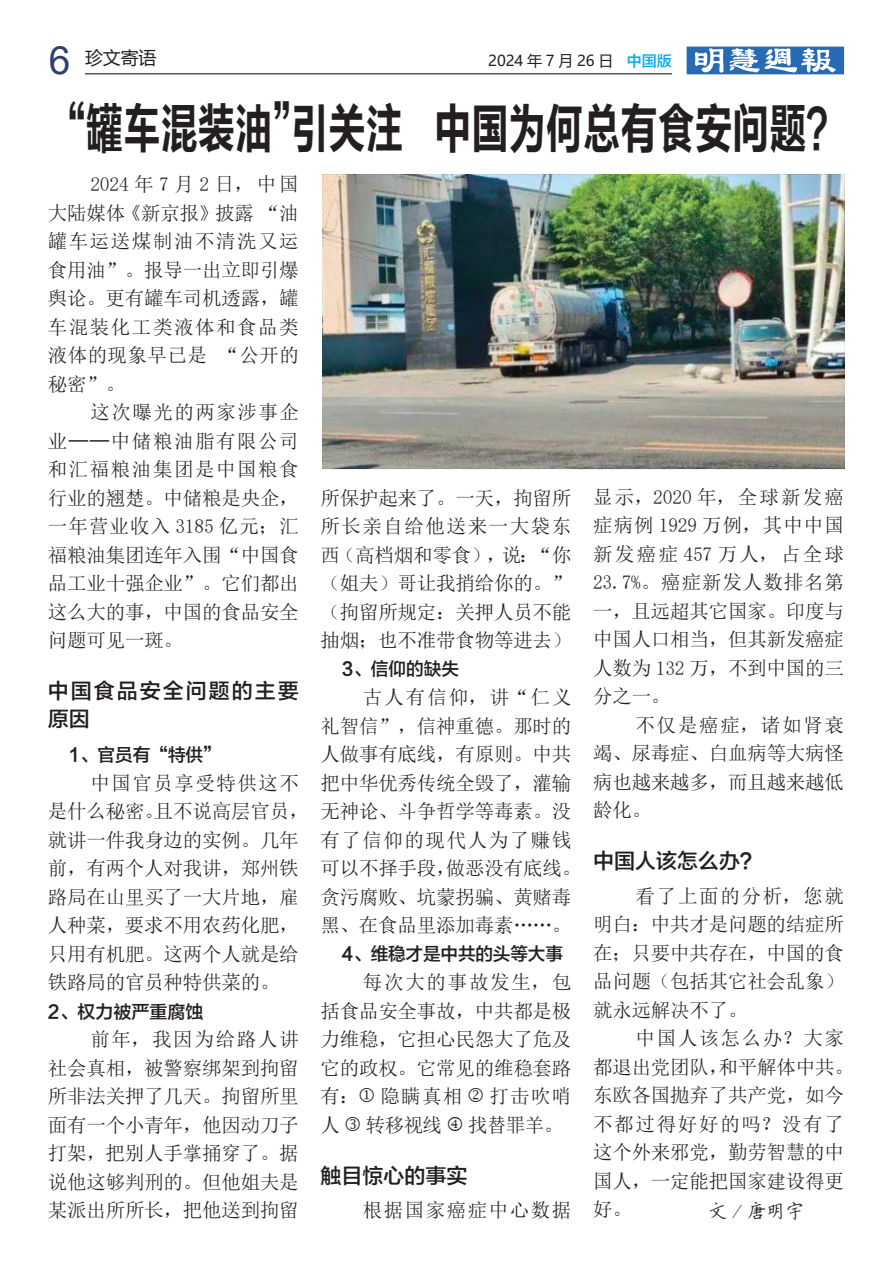
<style>
.page{position:relative;width:893px;height:1263px;background:#fff}
.page>*{position:absolute;margin:0;border:0;box-sizing:border-box;transform-origin:0 0}
.t1{font:54px "FZLTCHK GBK1 0";color:#231f20;scale:.69 1}
.t2{font:21px "FZLTZHK GBK1 0";color:#231f20}
.t3{font:21px/28.5px "FZLTZHK GBK1 0";letter-spacing:.095em;color:#231f20}
.t4{font:19.5px/28.5px "N Sim Sun";letter-spacing:-.01em;color:#231f20;text-align:justify}
.t5{font:19.5px "N Sim Sun";letter-spacing:.075em;color:#231f20}
.t6{font:19.5px "FZYBKSFW GB1 0";color:#231f20}
.t7{font:18px "FZLTZHK GBK1 0";color:#231f20}
.t8{font:18px "Microsoft Ya Hei";color:#231f20}
.t9{font:15px "Microsoft Ya Hei";color:#231f20}
.s1{font-family:"Arial";font-size:39px;color:#30406a}
.s2{font-family:"FZLTZHK GBK1 0";color:#00aeef}
</style>
<div class="page">
<hr style="left:85px;top:73px;width:587px;height:1px;background:#231f20">
<svg style="left:687px;top:47px;width:157px;height:27px"></svg>
<img style="left:322px;top:175px;width:522px;height:295px">
<p class="t8" style="left:49px;top:46px;width:109px"><span class="s1">6</span> 珍文寄语</p>
<p class="t9" style="left:488px;top:50px;width:185px">2024 年 7 月 26 日 <span class="s2">中国版</span></p>
<h1 class="t1" style="left:49px;top:99px;width:1154px">“罐车混装油”引关注 中国为何总有食安问题？</h1>
<p class="t4" style="left:48px;top:170px;width:253px;text-indent:43px">2024 年 7 月 2 日，中国大陆媒体《新京报》披露 “油罐车运送煤制油不清洗又运食用油”。报导一出立即引爆舆论。更有罐车司机透露，罐车混装化工类液体和食品类液体的现象早已是 “公开的秘密”。</p>
<p class="t4" style="left:48px;top:398px;width:253px;text-indent:43px">这次曝光的两家涉事企业──中储粮油脂有限公司和汇福粮油集团是中国粮食行业的翘楚。中储粮是央企，一年营业收入 3185 亿元；汇福粮油集团连年入围“中国食品工业十强企业”。它们都出这么大的事，中国的食品安全问题可见一斑。</p>
<p class="t3" style="left:48px;top:677px;width:252px">中国食品安全问题的主要原因</p>
<p class="t7" style="left:69px;top:744px;width:153px">1、官员有“特供”</p>
<p class="t4" style="left:48px;top:768px;width:262px;text-align:left;text-indent:43px">中国官员享受特供这不是什么秘密。且不说高层官员，就讲一件我身边的实例。几年前，有两个人对我讲，郑州铁路局在山里买了一大片地，雇人种菜，要求不用农药化肥，只用有机肥。这两个人就是给铁路局的官员种特供菜的。</p>
<p class="t7" style="left:48px;top:1002px;width:157px">2、权力被严重腐蚀</p>
<p class="t4" style="left:48px;top:1025px;width:253px;text-indent:43px">前年，我因为给路人讲社会真相，被警察绑架到拘留所非法关押了几天。拘留所里面有一个小青年，他因动刀子打架，把别人手掌捅穿了。据说他这够判刑的。但他姐夫是某派出所所长，把他送到拘留</p>
<p class="t4" style="left:593px;top:482px;width:253px">显示，2020 年，全球新发癌症病例 1929 万例，其中中国新发癌症 457 万人，占全球23.7%。癌症新发人数排名第一，且远超其它国家。印度与中国人口相当，但其新发癌症人数为 132 万，不到中国的三分之一。</p>
<p class="t4" style="left:593px;top:710px;width:253px;text-indent:43px">不仅是癌症，诸如肾衰竭、尿毒症、白血病等大病怪病也越来越多，而且越来越低龄化。</p>
<p class="t2" style="left:593px;top:849px;width:169px">中国人该怎么办？</p>
<p class="t4" style="left:593px;top:881px;width:253px;text-indent:43px">看了上面的分析，您就明白：中共才是问题的结症所在；只要中共存在，中国的食品问题（包括其它社会乱象）就永远解决不了。</p>
<p class="t4" style="left:593px;top:1024px;width:262px;text-align:left;text-indent:43px">中国人该怎么办？大家都退出党团队，和平解体中共。东欧各国拋弃了共产党，如今不都过得好好的吗？没有了这个外来邪党，勤劳智慧的中国人，一定能把国家建设得更好。</p>
<p class="t4" style="left:320px;top:483px;width:253px">所保护起来了。一天，拘留所所长亲自给他送来一大袋东西（高档烟和零食），说：“你（姐夫）哥让我捎给你的。”（拘留所规定：关押人员不能抽烟；也不准带食物等进去）</p>
<p class="t7" style="left:342px;top:659px;width:119px">3、信仰的缺失</p>
<p class="t4" style="left:320px;top:683px;width:262px;text-align:left;text-indent:43px">古人有信仰，讲“仁义礼智信”，信神重德。那时的人做事有底线，有原则。中共把中华优秀传统全毁了，灌输无神论、斗争哲学等毒素。没有了信仰的现代人为了赚钱可以不择手段，做恶没有底线。贪污腐败、坑蒙拐骗、黄赌毒黑、在食品里添加毒素……。</p>
<p class="t7" style="left:342px;top:944px;width:223px">4、维稳才是中共的头等大事</p>
<p class="t4" style="left:320px;top:968px;width:253px;text-indent:43px">每次大的事故发生，包括食品安全事故，中共都是极力维稳，它担心民怨大了危及它的政权。它常见的维稳套路有： 隐瞒真相</p>
<p class="t4" style="left:489px;top:1082px;width:84px">打击吹哨</p>
<p class="t4" style="left:320px;top:1110px;width:123px">人 ● 转移视线</p>
<p class="t4" style="left:468px;top:1110px;width:97px">找替罪羊。</p>
<p class="t2" style="left:320px;top:1164px;width:148px">触目惊心的事实</p>
<p class="t5" style="left:363px;top:1200px;width:210px">根据国家癌症中心数据</p>
<p class="t6" style="left:708px;top:1201px;width:98px">文／唐明宇</p>
</div>
